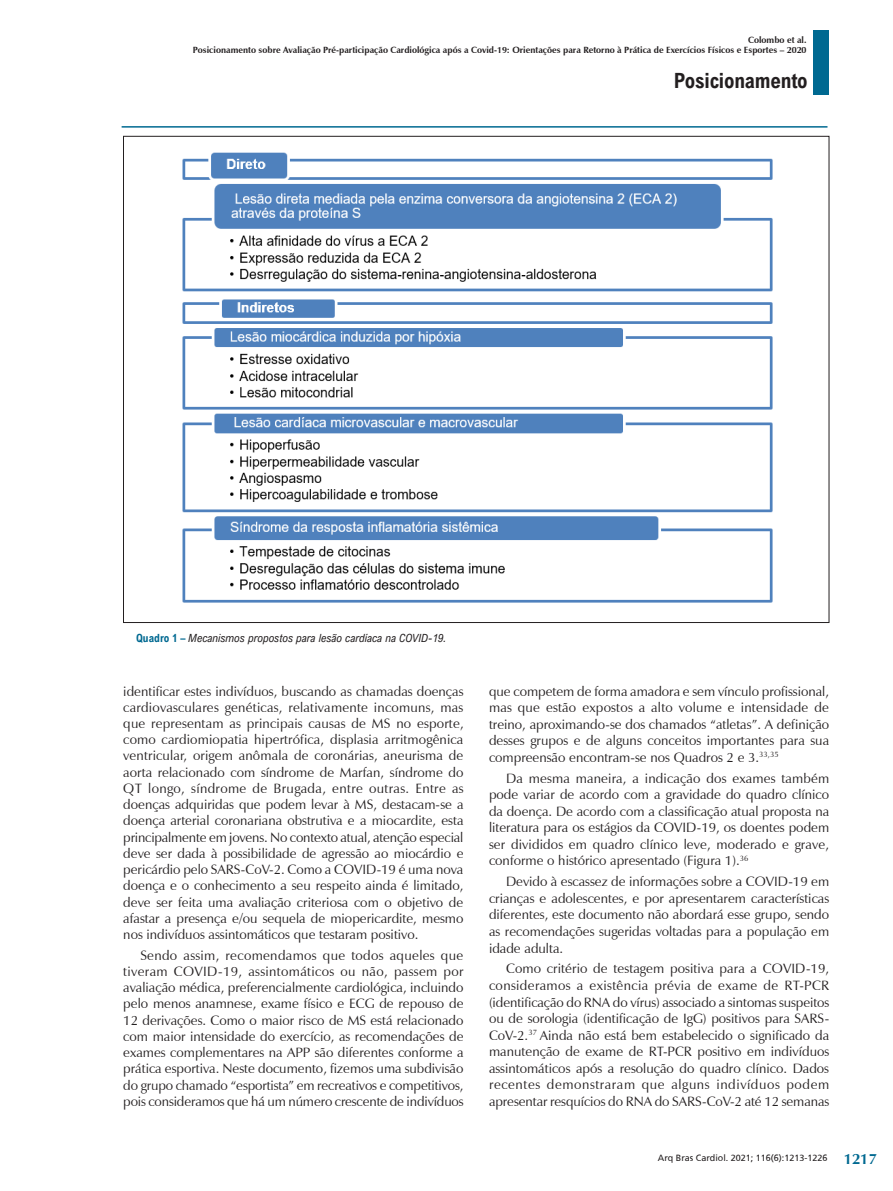
<style>
.page{position:relative;width:893px;height:1191px;background:#fff}
.page>*{position:absolute;margin:0;border:0;box-sizing:border-box;transform-origin:0 0}
.t1{font:700 21px "Arial Nova Cond";letter-spacing:-.01em;color:#231f20}
.t2{font:700 15px "Zapf Humanist 601 BT";color:#006991}
._01-TEXTO_BASICO{font:13.5px/16.2px "Zapf Humanist 601 BT";color:#231f20;text-align:justify}
._05_LEGENDA_TABELA{font:italic 11.25px "Arial Nova Cond";color:#231f20}
.t3{font:700 9px/10.8px "Zapf Humanist 601 BT";color:#231f20;text-align:right}
.t4{font:9px "Frutiger";color:#231f20}
.s1{font-weight:700;font-style:normal;color:#006991}
</style>
<div class="page">
<hr style="left:122px;top:126px;width:705px;height:2px;background:#006991">
<div style="left:813px;top:30px;width:16px;height:64px;background:#006991"></div>
<img style="left:182px;top:152px;width:591px;height:451px">
<p class="t3" style="left:193px;top:34px;width:615px">Colombo et al.<br>Posicionamento sobre Avaliação Pré-participação Cardiológica após a Covid-19: Orientações para Retorno à Prática de Exercícios Físicos e Esportes – 2020</p>
<h1 class="t1" style="left:674px;top:67px;width:135px">Posicionamento</h1>
<p class="_05_LEGENDA_TABELA" style="left:136px;top:630px;width:312px"><span class="s1">Quadro 1 –</span> Mecanismos propostos para lesão cardíaca na COVID-19.</p>
<p class="_01-TEXTO_BASICO" style="left:123px;top:683px;width:342px">identificar estes indivíduos, buscando as chamadas doenças cardiovasculares genéticas, relativamente incomuns, mas que representam as principais causas de MS no esporte, como cardiomiopatia hipertrófica, displasia arritmogênica ventricular, origem anômala de coronárias, aneurisma de aorta relacionado com síndrome de Marfan, síndrome do QT longo, síndrome de Brugada, entre outras. Entre as doenças adquiridas que podem levar à MS, destacam-se a doença arterial coronariana obstrutiva e a miocardite, esta principalmente em jovens. No contexto atual, atenção especial deve ser dada à possibilidade de agressão ao miocárdio e pericárdio pelo SARS-CoV-2. Como a COVID-19 é uma nova doença e o conhecimento a seu respeito ainda é limitado, deve ser feita uma avaliação criteriosa com o objetivo de afastar a presença e/ou sequela de miopericardite, mesmo nos indivíduos assintomáticos que testaram positivo.</p>
<p class="_01-TEXTO_BASICO" style="left:123px;top:947px;width:342px;text-indent:17px">Sendo assim, recomendamos que todos aqueles que tiveram COVID-19, assintomáticos ou não, passem por avaliação médica, preferencialmente cardiológica, incluindo pelo menos anamnese, exame físico e ECG de repouso de 12 derivações. Como o maior risco de MS está relacionado com maior intensidade do exercício, as recomendações de exames complementares na APP são diferentes conforme a prática esportiva. Neste documento, fizemos uma subdivisão do grupo chamado “esportista” em recreativos e competitivos, pois consideramos que há um número crescente de indivíduos</p>
<p class="_01-TEXTO_BASICO" style="left:489px;top:682px;width:342px">que competem de forma amadora e sem vínculo profissional, mas que estão expostos a alto volume e intensidade de treino, aproximando-se dos chamados “atletas”. A definição desses grupos e de alguns conceitos importantes para sua compreensão encontram-se nos Quadros 2 e 3.<sup>33,35</sup></p>
<p class="_01-TEXTO_BASICO" style="left:489px;top:769px;width:342px;text-indent:17px">Da mesma maneira, a indicação dos exames também pode variar de acordo com a gravidade do quadro clínico da doença. De acordo com a classificação atual proposta na literatura para os estágios da COVID-19, os doentes podem ser divididos em quadro clínico leve, moderado e grave, conforme o histórico apresentado (Figura 1).<sup>36</sup></p>
<p class="_01-TEXTO_BASICO" style="left:489px;top:873px;width:342px;text-indent:17px">Devido à escassez de informações sobre a COVID-19 em crianças e adolescentes, e por apresentarem características diferentes, este documento não abordará esse grupo, sendo as recomendações sugeridas voltadas para a população em idade adulta.</p>
<p class="_01-TEXTO_BASICO" style="left:489px;top:960px;width:342px;text-indent:17px">Como critério de testagem positiva para a COVID-19, consideramos a existência prévia de exame de RT-PCR (identificação do RNA do vírus) associado a sintomas suspeitos ou de sorologia (identificação de IgG) positivos para SARS-CoV-2.<sup>37</sup> Ainda não está bem estabelecido o significado da manutenção de exame de RT-PCR positivo em indivíduos assintomáticos após a resolução do quadro clínico. Dados recentes demonstraram que alguns indivíduos podem apresentar resquícios do RNA do SARS-CoV-2 até 12 semanas</p>
<p class="t4" style="left:658px;top:1153px;width:171px">Arq Bras Cardiol. 2021; 116(6):1213-1226</p>
<p class="t2" style="left:844px;top:1149px;width:34px">1217</p>
</div>
